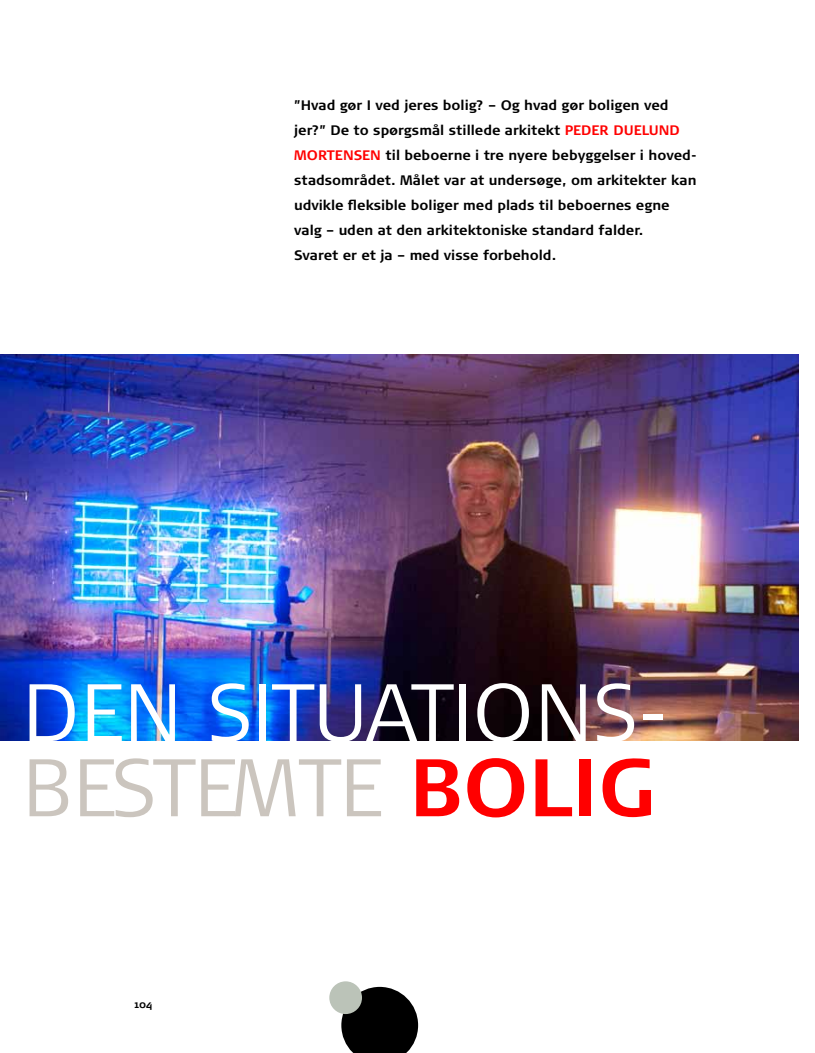
<style>
.page{position:relative;width:815px;height:1053px;background:#fff}
.page>*{position:absolute;margin:0;border:0;box-sizing:border-box;transform-origin:0 0}
.t1{font:300 81.25px/75px "Signa Normal";letter-spacing:-.02em;color:#fff}
.t2{font:700 13.75px/25px "Signa Normal";color:#000}
.t3{font:700 10.62px "Signa Normal";color:#000}
.s1{color:#f00}
.s2{color:#cbc5be}
.s3{font-weight:700;color:#f00}
</style>
<div class="page">
<img style="left:0;top:354px;width:799px;height:386px">
<svg style="left:341px;top:986px;width:77px;height:66px;background:#222"></svg>
<div style="left:329px;top:981px;width:33px;height:32px;background:#bbc3b8;border-radius:50%"></div>
<p class="t2" style="left:294px;top:93px;width:404px">”Hvad gør I ved jeres bolig? – Og hvad gør boligen ved jer?” De to spørgsmål stillede arkitekt <span class="s1">Peder Duelund Mortensen</span> til beboerne i tre nyere bebyggelser i hoved&shy;stadsområdet. Målet var at undersøge, om arkitekter kan udvikle fleksible boliger med plads til beboernes egne valg – uden at den arkitektoniske standard falder.<br>Svaret er et ja – med visse forbehold.</p>
<h1 class="t1" style="left:23px;top:675px;width:649px">D EN SITUATIONS-<br><span class="s2">BESTEMTE</span> <span class="s3">bolig</span></h1>
<p class="t3" style="left:135px;top:998px;width:19px">104</p>
</div>
